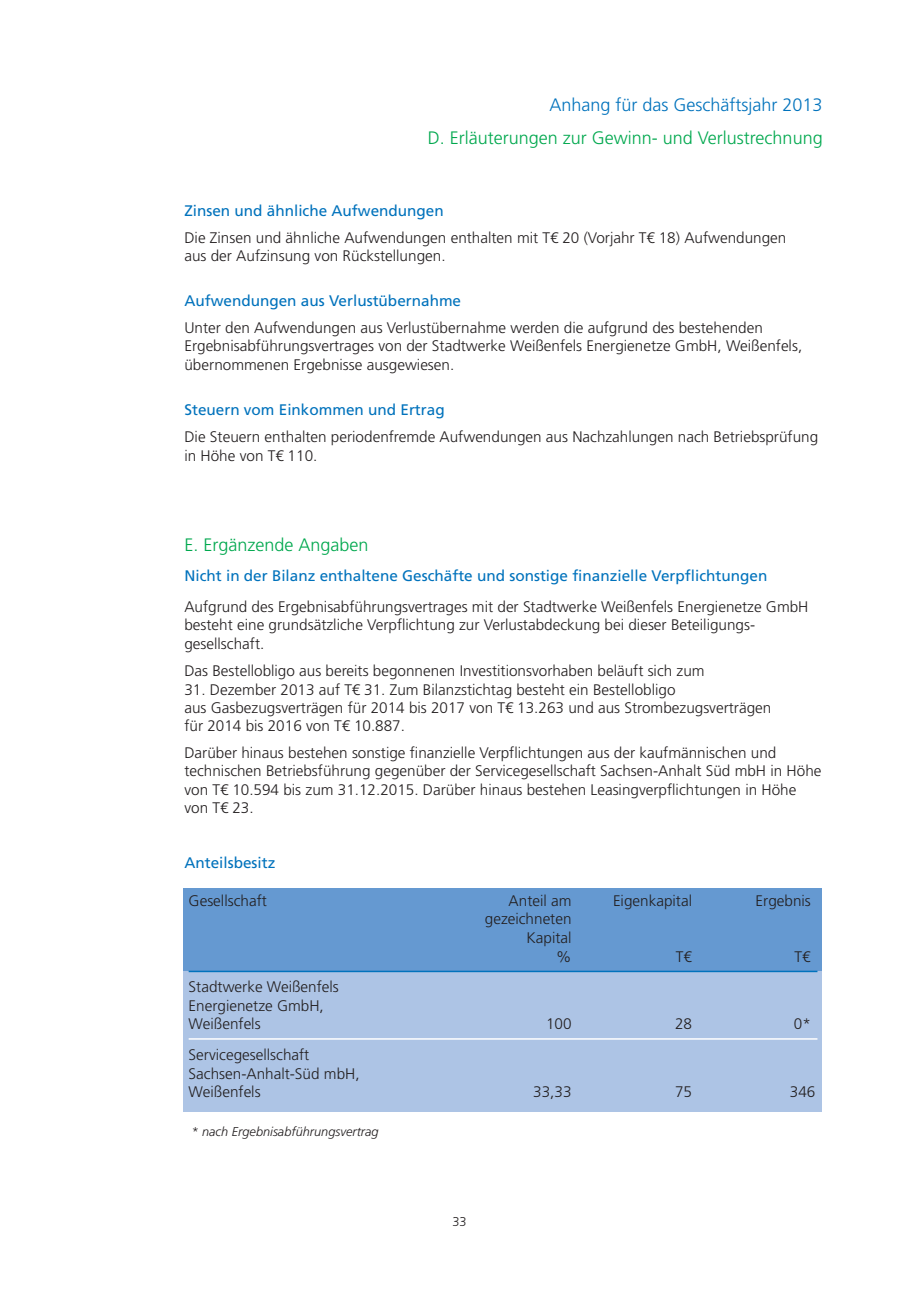
<style>
.page{position:relative;width:919px;height:1289px;background:#fff}
.page>*{position:absolute;margin:0;border:0;box-sizing:border-box;transform-origin:0 0}
.t1{font:300 18px "Frutiger";color:#00a84e}
.t2{font:300 18px "Frutiger";color:#0072bc}
.t3{font:300 15.3px/18.3px "Frutiger";color:#231f20}
.t4{font:15.3px "Frutiger";color:#0072bc}
.t5{font:italic 300 12.75px "Frutiger";color:#231f20}
.t6{font:300 12.75px "Frutiger";color:#231f20}
.s1{font-weight:400;color:#0072bc}
.s2{font-family:"Sparkasse Lt";font-weight:400}
</style>
<div class="page">
<div style="left:183px;top:890px;width:638px;height:221px;background:#adc4e5"></div>
<div style="left:183px;top:888px;width:638px;height:82px;background:#6599d1"></div>
<hr style="left:189px;top:970px;width:628px;height:2px;background:#0072bc">
<hr style="left:189px;top:1038px;width:628px;height:1px;background:#fff">
<p class="t2" style="left:549px;top:98px;width:275px">Anhang für das Geschäftsjahr 2013</p>
<p class="t1" style="left:427px;top:130px;width:396px">D. Erläuterungen zur Gewinn- und Verlustrechnung</p>
<p class="t3" style="left:184px;top:198px;width:603px;line-height:27.3px"><span class="s1">Zinsen und ähnliche Aufwendungen<br></span>Die Zinsen und ähnliche Aufwendungen enthalten mit T<span class="s2">€</span> 20 (Vorjahr T<span class="s2">€</span> 18) Aufwendungen</p>
<p class="t3" style="left:184px;top:248px;width:263px">aus der Aufzinsung von Rückstellungen.</p>
<p class="t4" style="left:184px;top:295px;width:278px">Aufwendungen aus Verlustübernahme</p>
<p class="t3" style="left:184px;top:320px;width:619px">Unter den Aufwendungen aus Verlustübernahme werden die aufgrund des bestehenden<br>Ergebnisabführungsvertrages von der Stadtwerke Weißenfels Energienetze GmbH, Weißenfels, übernommenen Ergebnisse ausgewiesen.</p>
<p class="t4" style="left:184px;top:403px;width:262px">Steuern vom Einkommen und Ertrag</p>
<p class="t3" style="left:184px;top:428px;width:635px;line-height:18.8px">Die Steuern enthalten periodenfremde Aufwendungen aus Nachzahlungen nach Betriebsprüfung in Höhe von T<span class="s2">€</span> 110.</p>
<p class="t1" style="left:184px;top:537px;width:186px">E. Ergänzende Angaben</p>
<p class="t4" style="left:184px;top:569px;width:584px">Nicht in der Bilanz enthaltene Geschäfte und sonstige finanzielle Verpflichtungen</p>
<p class="t3" style="left:184px;top:598px;width:625px">Aufgrund des Ergebnisabführungsvertrages mit der Stadtwerke Weißenfels Energienetze GmbH besteht eine grundsätzliche Verpflichtung zur Verlustabdeckung bei dieser Beteiligungs&shy;gesellschaft.</p>
<p class="t3" style="left:184px;top:662px;width:521px">Das Bestellobligo aus bereits begonnenen Investitionsvorhaben beläuft sich zum</p>
<p class="t3" style="left:184px;top:681px;width:588px">31. Dezember 2013 auf T<span class="s2">€</span> 31. Zum Bilanzstichtag besteht ein Bestellobligo<br>aus Gasbezugsverträgen für 2014 bis 2017 von T<span class="s2">€</span> 13.263 und aus Strombezugsverträgen für 2014 bis 2016 von T<span class="s2">€</span> 10.887.</p>
<p class="t3" style="left:184px;top:744px;width:638px">Darüber hinaus bestehen sonstige finanzielle Verpflichtungen aus der kaufmännischen und technischen Betriebsführung gegenüber der Servicegesellschaft Sachsen-Anhalt Süd mbH in Höhe von T<span class="s2">€</span> 10.594 bis zum 31.12.2015. Darüber hinaus bestehen Leasingverpflichtungen in Höhe von T<span class="s2">€</span> 23.</p>
<p class="t4" style="left:184px;top:856px;width:92px">Anteilsbesitz</p>
<p class="t3" style="left:189px;top:892px;width:80px">Gesellschaft</p>
<p class="t3" style="left:508px;top:892px;width:64px">Anteil am</p>
<p class="t3" style="left:613px;top:892px;width:81px">Eigenkapital</p>
<p class="t3" style="left:755px;top:892px;width:57px">Ergebnis</p>
<p class="t3" style="left:485px;top:910px;width:88px;text-align:right">gezeichneten<br>Kapital<br>%</p>
<p class="t3" style="left:675px;top:948px;width:18px">T<span class="s2">€</span></p>
<p class="t3" style="left:794px;top:948px;width:18px">T<span class="s2">€</span></p>
<p class="t3" style="left:189px;top:978px;width:152px">Stadtwerke Weißenfels<br>Energienetze GmbH,<br>Weißenfels</p>
<p class="t3" style="left:189px;top:1046px;width:172px">Servicegesellschaft<br>Sachsen-Anhalt-Süd mbH,<br>Weißenfels</p>
<p class="t5" style="left:191px;top:1126px;width:189px">* nach Ergebnisabführungsvertrag</p>
<p class="t6" style="left:452px;top:1216px;width:16px">33</p>
<p class="t3" style="left:546px;top:1015px;width:27px">100</p>
<p class="t3" style="left:675px;top:1015px;width:19px">28</p>
<p class="t3" style="left:793px;top:1015px;width:19px">0*</p>
<p class="t3" style="left:533px;top:1083px;width:40px">33,33</p>
<p class="t3" style="left:675px;top:1083px;width:19px">75</p>
<p class="t3" style="left:789px;top:1083px;width:27px">346</p>
</div>
